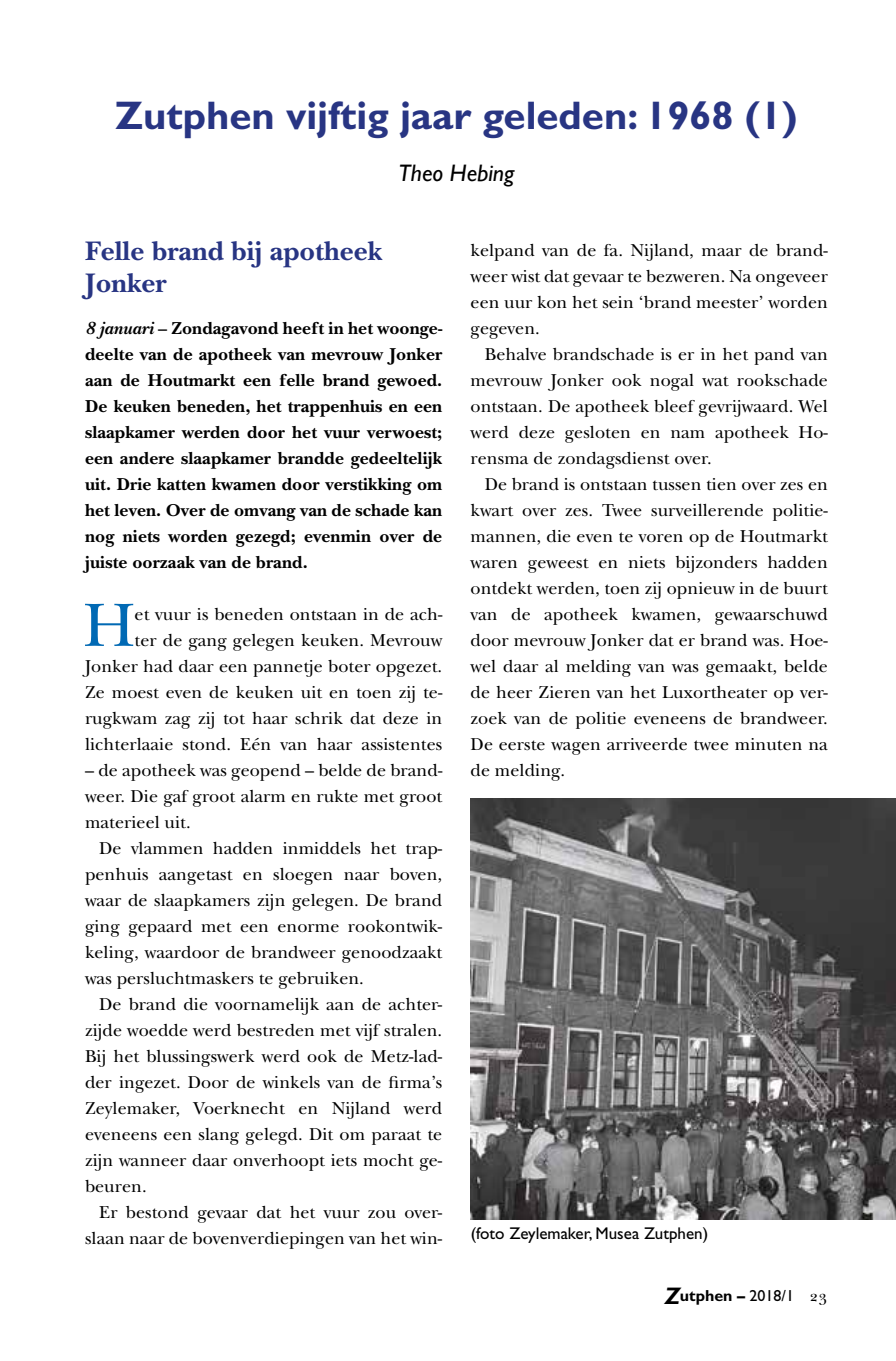
<style>
.page{position:relative;width:896px;height:1361px;background:#fff}
.page>*{position:absolute;margin:0;border:0;box-sizing:border-box;transform-origin:0 0}
.t1{font:63.8px "New Baskerville Std";color:#0069b4}
.t2{font:700 40px "Gill Sans Std";color:#283583}
.t3{font:700 28px/32px "New Baskerville Std";color:#283583}
.t4{font:italic 24px "Gill Sans Std";color:#000}
.t5{font:18px/26px "New Baskerville Std";letter-spacing:.005em;color:#000;text-align:justify}
.t6{font:700 18px/26px "New Baskerville Std";letter-spacing:.005em;color:#000;text-align:justify}
.t7{font:17px "Gill Sans Std";color:#000}
.t8{font:700 16px "Gill Sans Std";color:#000}
.s1{font-family:"New Baskerville Bold Italic Os F";font-weight:400}
.s2{font-style:italic;font-size:24px}
.s3{font-weight:400}
.s4{font-family:"New Baskerville SC";font-weight:400}
</style>
<div class="page">
<img style="left:471px;top:798px;width:425px;height:421px">
<h2 class="t2" style="left:115px;top:92px;width:684px">Zutphen vijftig jaar geleden: 1968 (1)</h2>
<h3 class="t4" style="left:398px;top:160px;width:117px">Theo Hebing</h3>
<h3 class="t3" style="left:85px;top:235px;width:299px">Felle brand bij apotheek<br>Jonker</h3>
<p class="t6" style="left:85px;top:315px;width:359px"><span class="s1">8 januari</span> – Zondagavond heeft in het woonge&shy;deelte van de apotheek van mevrouw Jonker aan de Houtmarkt een felle brand gewoed.<br>De keuken beneden, het trappenhuis en een slaapkamer werden door het vuur verwoest; een andere slaapkamer brandde gedeeltelijk uit. Drie katten kwamen door verstikking om het leven. Over de omvang van de schade kan nog niets worden gezegd; evenmin over de juiste oorzaak van de brand.</p>
<h1 class="t1" style="left:83px;top:588px;width:54px">H</h1>
<p class="t5" style="left:85px;top:601px;width:359px;text-align:right">et vuur is beneden ontstaan in de ach-<br>ter de gang gelegen keuken. Mevrouw Jonker had daar een pannetje boter opgezet.<br>Ze moest even de keuken uit en toen zij te&shy;rugkwam zag zij tot haar schrik dat deze in lichterlaaie stond. Eén van haar assistentes</p>
<p class="t5" style="left:85px;top:757px;width:359px">– de apotheek was geopend – belde de brand&shy;weer. Die gaf groot alarm en rukte met groot materieel uit.</p>
<p class="t5" style="left:85px;top:835px;width:359px;text-indent:14px">De vlammen hadden inmiddels het trap&shy;penhuis aangetast en sloegen naar boven, waar de slaapkamers zijn gelegen. De brand ging gepaard met een enorme rookontwik&shy;keling, waardoor de brandweer genoodzaakt was persluchtmaskers te gebruiken.</p>
<p class="t5" style="left:85px;top:991px;width:359px;text-indent:14px">De brand die voornamelijk aan de achter&shy;zijde woedde werd bestreden met vijf stralen.<br>Bij het blussingswerk werd ook de Metz-lad&shy;der ingezet. Door de winkels van de firma’s Zeylemaker, Voerknecht en Nijland werd eveneens een slang gelegd. Dit om paraat te zijn wanneer daar onverhoopt iets mocht ge&shy;beuren.</p>
<p class="t5" style="left:85px;top:1199px;width:359px;text-align:right">Er bestond gevaar dat het vuur zou over&shy;slaan naar de bovenverdiepingen van het win-</p>
<p class="t5" style="left:471px;top:237px;width:359px">kelpand van de fa. Nijland, maar de brand&shy;weer wist dat gevaar te bezweren. Na ongeveer een uur kon het sein ‘brand meester’ worden gegeven.</p>
<p class="t5" style="left:471px;top:341px;width:359px;text-indent:14px">Behalve brandschade is er in het pand van mevrouw Jonker ook nogal wat rookschade ontstaan. De apotheek bleef gevrijwaard. Wel werd deze gesloten en nam apotheek Ho&shy;rensma de zondagsdienst over.</p>
<p class="t5" style="left:471px;top:471px;width:359px;text-indent:14px">De brand is ontstaan tussen tien over zes en kwart over zes. Twee surveillerende politie&shy;mannen, die even te voren op de Houtmarkt waren geweest en niets bijzonders hadden ontdekt werden, toen zij opnieuw in de buurt van de apotheek kwamen, gewaarschuwd door mevrouw Jonker dat er brand was. Hoe&shy;wel daar al melding van was gemaakt, belde de heer Zieren van het Luxortheater op ver&shy;zoek van de politie eveneens de brandweer.<br>De eerste wagen arriveerde twee minuten na de melding.</p>
<p class="t7" style="left:471px;top:1223px;width:239px">(foto Zeylemaker, Musea Zutphen)</p>
<p class="t8" style="left:665px;top:1285px;width:164px"><span class="s2">Z</span>utphen – <span class="s3">2018/1</span> <span class="s4">23</span></p>
</div>
